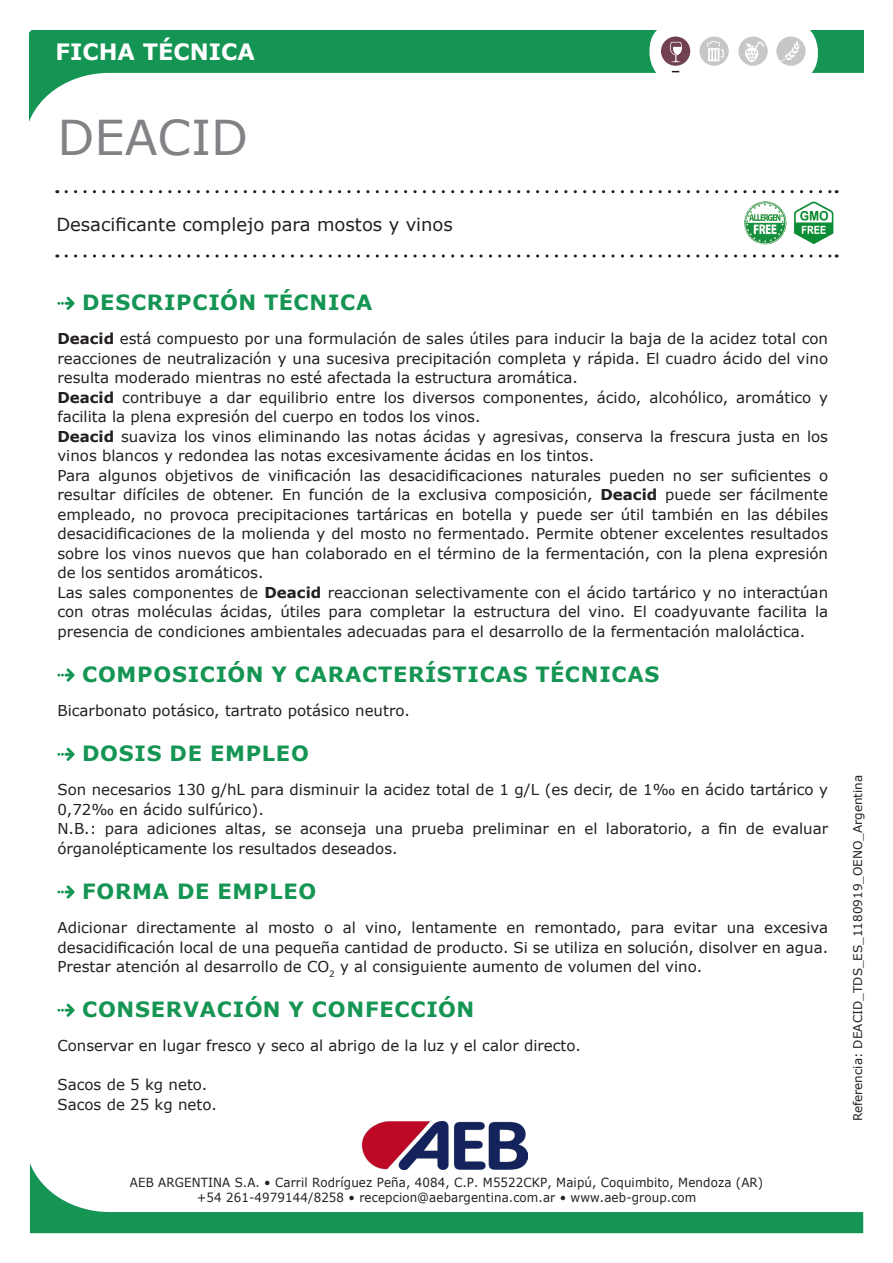
<style>
.page{position:relative;width:893px;height:1263px;background:#fff}
.page>*{position:absolute;margin:0;border:0;box-sizing:border-box;transform-origin:0 0}
.Famiglia{font:48px "Verdana";color:#808285}
.t1{font:700 22.5px "Verdana";color:#fff}
.testo_ok{font:700 21px "Verdana";letter-spacing:.035em;color:#159553}
.Benefici_prodotto{font:18px "Verdana";color:#231f20}
.testo_ok-2{font:15px/19.5px "Verdana";color:#231f20;text-align:justify}
.t2{font:12.6px/15.1px "Verdana";letter-spacing:.01em;color:#231f20;text-align:center;scale:.94 1}
.Reference{font:12px "Verdana";color:#231f20}
.s1{font-weight:700}
</style>
<div class="page">
<img style="left:363px;top:1121px;width:164px;height:42px">
<svg style="left:30px;top:1163px;width:833px;height:70px"></svg>
<svg style="left:30px;top:30px;width:833px;height:89px"></svg>
<div style="left:651px;top:22px;width:167px;height:60px;background:#fff;border-radius:28px"></div>
<div style="left:776px;top:37px;width:30px;height:29px;background:#c6c7c8;border-radius:50%"></div>
<svg style="left:781px;top:41px;width:19px;height:20px"></svg>
<div style="left:738px;top:37px;width:30px;height:29px;background:#c6c7c8;border-radius:50%"></div>
<div style="left:661px;top:37px;width:29px;height:29px;background:#724053;border-radius:50%"></div>
<div style="left:699px;top:37px;width:30px;height:29px;background:#c6c7c8;border-radius:50%"></div>
<svg style="left:707px;top:41px;width:17px;height:20px"></svg>
<svg style="left:670px;top:42px;width:12px;height:20px"></svg>
<svg style="left:745px;top:41px;width:20px;height:21px"></svg>
<svg style="left:66px;top:190px;width:771px;height:3px"></svg>
<svg style="left:66px;top:254px;width:771px;height:4px"></svg>
<svg style="left:57px;top:297px;width:18px;height:13px"></svg>
<svg style="left:57px;top:668px;width:18px;height:14px"></svg>
<svg style="left:57px;top:748px;width:18px;height:13px"></svg>
<svg style="left:57px;top:885px;width:18px;height:13px"></svg>
<svg style="left:57px;top:1004px;width:18px;height:13px"></svg>
<img style="left:744px;top:201px;width:90px;height:44px">
<h2 class="t1" style="left:56px;top:36px;width:201px">FICHA TÉCNICA</h2>
<p class="Famiglia" style="left:57px;top:104px;width:192px">DEACID</p>
<p class="Benefici_prodotto" style="left:56px;top:212px;width:398px">Desacificante complejo para mostos y vinos</p>
<p class="testo_ok" style="left:82px;top:287px;width:292px">DESCRIPCIÓN TÉCNICA</p>
<p class="testo_ok-2" style="left:57px;top:329px;width:772px"><span class="s1">Deacid</span> está compuesto por una formulación de sales útiles para inducir la baja de la acidez total con reacciones de neutralización y una sucesiva precipitación completa y rápida. El cuadro ácido del vino resulta moderado mientras no esté afectada la estructura aromática.</p>
<p class="testo_ok-2" style="left:57px;top:388px;width:772px"><span class="s1">Deacid</span> contribuye a dar equilibrio entre los diversos componentes, ácido, alcohólico, aromático y facilita la plena expresión del cuerpo en todos los vinos.</p>
<p class="testo_ok-2" style="left:57px;top:427px;width:772px"><span class="s1">Deacid</span> suaviza los vinos eliminando las notas ácidas y agresivas, conserva la frescura justa en los vinos blancos y redondea las notas excesivamente ácidas en los tintos.</p>
<p class="testo_ok-2" style="left:57px;top:466px;width:772px">Para algunos objetivos de vinificación las desacidificaciones naturales pueden no ser suficientes o resultar difíciles de obtener. En función de la exclusiva composición, <span class="s1">Deacid</span> puede ser fácilmente empleado, no provoca precipitaciones tartáricas en botella y puede ser útil también en las débiles desacidificaciones de la molienda y del mosto no fermentado. Permite obtener excelentes resultados sobre los vinos nuevos que han colaborado en el término de la fermentación, con la plena expresión de los sentidos aromáticos.</p>
<p class="testo_ok-2" style="left:57px;top:583px;width:772px">Las sales componentes de <span class="s1">Deacid</span> reaccionan selectivamente con el ácido tartárico y no interactúan con otras moléculas ácidas, útiles para completar la estructura del vino. El coadyuvante facilita la presencia de condiciones ambientales adecuadas para el desarrollo de la fermentación maloláctica.</p>
<p class="testo_ok" style="left:82px;top:659px;width:579px">COMPOSICIÓN Y CARACTERÍSTICAS TÉCNICAS</p>
<p class="testo_ok-2" style="left:57px;top:701px;width:354px">Bicarbonato potásico, tartrato potásico neutro.</p>
<p class="testo_ok" style="left:82px;top:738px;width:228px">DOSIS DE EMPLEO</p>
<p class="testo_ok-2" style="left:57px;top:780px;width:772px">Son necesarios 130 g/hL para disminuir la acidez total de 1 g/L (es decir, de 1‰ en ácido tartárico y<br>0,72‰ en ácido sulfúrico).</p>
<p class="testo_ok-2" style="left:57px;top:819px;width:772px">N.B.: para adiciones altas, se aconseja una prueba preliminar en el laboratorio, a fin de evaluar órganolépticamente los resultados deseados.</p>
<p class="testo_ok" style="left:82px;top:876px;width:236px">FORMA DE EMPLEO</p>
<p class="testo_ok-2" style="left:57px;top:918px;width:772px">Adicionar directamente al mosto o al vino, lentamente en remontado, para evitar una excesiva desacidificación local de una pequeña cantidad de producto. Si se utiliza en solución, disolver en agua.<br>Prestar atención al desarrollo de CO<sub>2</sub> y al consiguiente aumento de volumen del vino.</p>
<p class="testo_ok" style="left:82px;top:994px;width:394px">CONSERVACIÓN Y CONFECCIÓN</p>
<p class="testo_ok-2" style="left:57px;top:1036px;width:525px">Conservar en lugar fresco y seco al abrigo de la luz y el calor directo.</p>
<p class="testo_ok-2" style="left:57px;top:1075px;width:151px">Sacos de 5 kg neto.</p>
<p class="testo_ok-2" style="left:57px;top:1094px;width:161px">Sacos de 25 kg neto.</p>
<p class="t2" style="left:130px;top:1175px;width:675px">AEB ARGENTINA S.A. • Carril Rodríguez Peña, 4084, C.P. M5522CKP, Maipú, Coquimbito, Mendoza (AR) +54 261-4979144/8258 • recepcion@aebargentina.com.ar • www.aeb-group.com</p>
<p class="Reference" style="left:850px;top:1121px;width:348px;rotate:-90deg">Referencia: DEACID_TDS_ES_1180919_OENO_Argentina</p>
</div>
